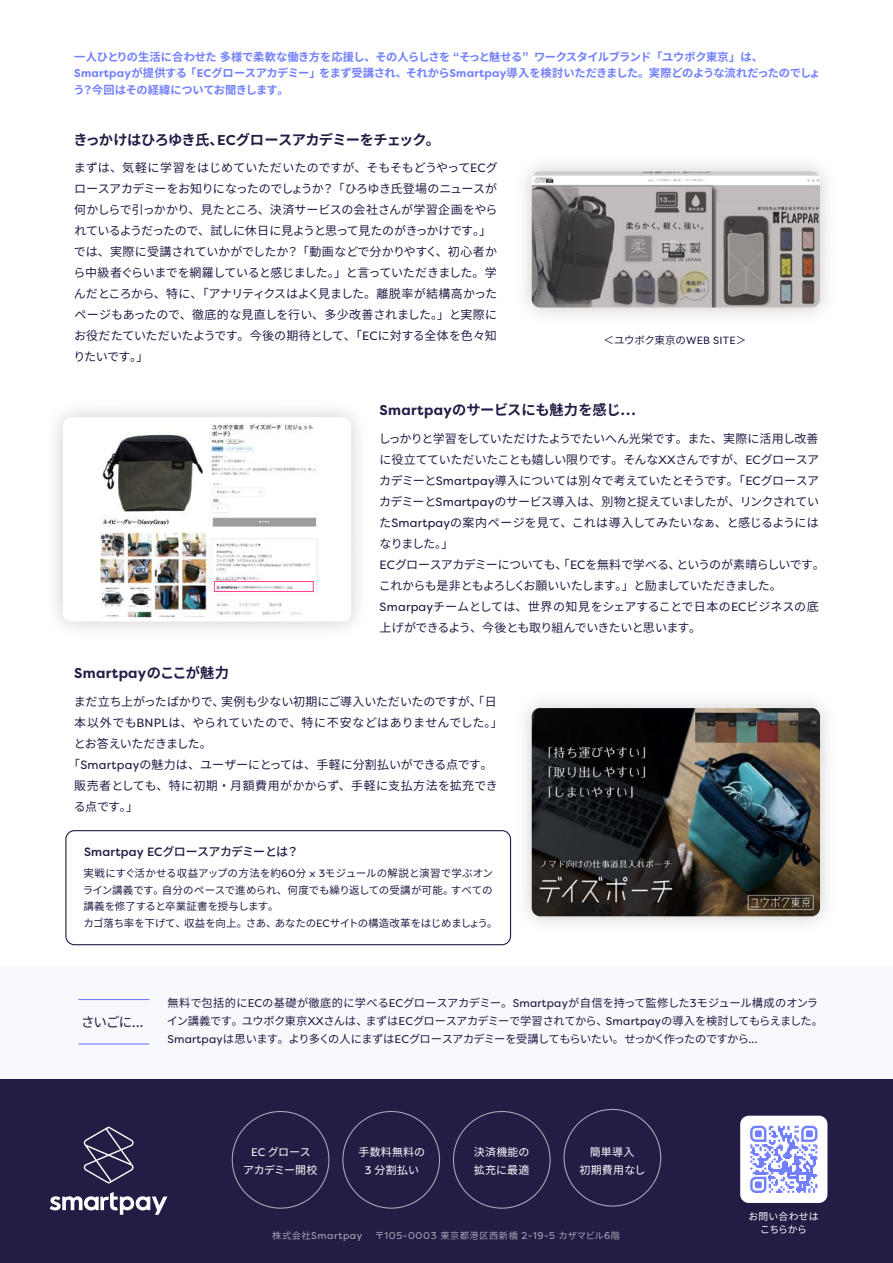
<style>
.page{position:relative;width:893px;height:1263px;background:#fff}
.page>*{position:absolute;margin:0;border:0;box-sizing:border-box;transform-origin:0 0}
.t1{font:700 14.25px "Noto Sans JP";letter-spacing:-.05em;color:#231c45}
.t2{font:700 14.25px "Noto Sans JP";letter-spacing:-.01em;color:#231c45}
.t3{font:700 14.25px "Filson Pro";letter-spacing:.02em;color:#231c45}
.t4{font:13.5px "Noto Sans JP";color:#231c45}
.t5{font:12px/21px "Noto Sans JP";letter-spacing:-.025em;color:#231c45}
.t6{font:12px "Noto Sans JP";letter-spacing:.02em;color:#231c45}
.t7{font:12px "Noto Sans JP";letter-spacing:.03em;color:#231c45}
.t8{font:500 12px "Noto Sans JP";letter-spacing:-.065em;color:#231c45}
.t9{font:12px "Noto Sans JP";letter-spacing:-.05em;color:#231c45}
.t10{font:11.25px/18px "Noto Sans JP";letter-spacing:-.035em;color:#231c45}
.t11{font:700 11.25px/16.5px "Noto Sans JP";letter-spacing:-.03em;color:#7280ff}
.t12{font:10.95px/17.5px "Noto Sans JP";letter-spacing:.02em;color:#fff;text-align:center}
.t13{font:10.95px/17.5px "Noto Sans JP";letter-spacing:-.04em;color:#fff;text-align:center}
.t14{font:10.5px/16.5px "Noto Sans JP";letter-spacing:-.01em;color:#231c45}
.t15{font:10.5px "Noto Sans JP";letter-spacing:-.035em;color:#231c45}
.t16{font:9.9px/13.2px "Noto Sans JP";letter-spacing:.005em;color:#fff;text-align:center}
.t17{font:9.75px "Filson Pro";letter-spacing:.06em;color:#fff}
.s1{font-family:"Filson Pro"}
.s2{font-family:"Noto Sans JP"}
.s3{font-family:"Noto Sans JP";font-size:9.15px}
</style>
<div class="page">
<div style="left:0;top:1079px;width:893px;height:183px;background:#231c45"></div>
<div style="left:0;top:965px;width:893px;height:114px;background:#f8f9fc"></div>
<img style="left:525px;top:164px;width:302px;height:151px">
<div style="left:740px;top:1116px;width:87px;height:87px;background:#fff;border-radius:9px"></div>
<hr style="left:78px;top:999px;width:71px;height:1px;background:#7280ff">
<hr style="left:78px;top:1043px;width:71px;height:1px;background:#7280ff">
<svg style="left:84px;top:1127px;width:50px;height:56px"></svg>
<svg style="left:50px;top:1192px;width:117px;height:23px"></svg>
<img style="left:532px;top:171px;width:288px;height:137px">
<img style="left:506px;top:701px;width:321px;height:241px">
<img style="left:532px;top:708px;width:288px;height:208px">
<img style="left:98px;top:423px;width:220px;height:194px">
<div style="left:214px;top:581px;width:99px;height:11px;border:1px solid #ff3f8f"></div>
<div style="left:65px;top:830px;width:446px;height:115px;border:1px solid #231c45;border-radius:9px"></div>
<svg style="left:750px;top:1126px;width:67px;height:67px"></svg>
<p class="t11" style="left:73px;top:48px;width:748px">一人ひとりの生活に合わせた多様で柔軟な働き方を応援し、その人らしさを “そっと魅せる” ワークスタイルブランド「ユウボク東京」は、<br><span class="s1">Smartpay</span>が提供する「<span class="s1">EC</span>グロースアカデミー」をまず受講され、それから<span class="s1">Smartpay</span>導入を検討いただきました。実際どのような流れだったのでしょう？今回はその経緯についてお聞きします。</p>
<p class="t1" style="left:73px;top:131px;width:368px">きっかけはひろゆき氏、<span class="s1">EC</span>グロースアカデミーをチェック。</p>
<p class="t5" style="left:73px;top:158px;width:426px">まずは、気軽に学習をはじめていただいたのですが、そもそもどうやって<span class="s1">EC</span>グロースアカデミーをお知りになったのでしょうか？「ひろゆき氏登場のニュースが何かしらで引っかかり、見たところ、決済サービスの会社さんが学習企画をやられているようだったので、試しに休日に見ようと思って見たのがきっかけです。」では、実際に受講されていかがでしたか？「動画などで分かりやすく、初心者から中級者ぐらいまでを網羅していると感じました。」と言っていただきました。学んだところから、特に、「アナリティクスはよく見ました。離脱率が結構高かったページもあったので、徹底的な見直しを行い、多少改善されました。」と実際にお役だたていただいたようです。今後の期待として、「<span class="s1">EC</span>に対する全体を色々知りたいです。」</p>
<p class="t15" style="left:603px;top:334px;width:144px">＜ユウボク東京の<span class="s1">WEB SITE</span>＞</p>
<p class="t2" style="left:380px;top:401px;width:258px"><span class="s1">Smartpay</span>のサービスにも魅力を感じ…</p>
<p class="t5" style="left:379px;top:428px;width:448px">しっかりと学習をしていただけたようでたいへん光栄です。また、実際に活用し改善に役立てていただいたことも嬉しい限りです。そんな<span class="s1">XX</span>さんですが、<span class="s1">EC</span>グロースアカデミーと<span class="s1">Smartpay</span>導入については別々で考えていたとそうです。「<span class="s1">EC</span>グロースアカデミーと<span class="s1">Smartpay</span>のサービス導入は、別物と捉えていましたが、リンクされていた<span class="s1">Smartpay</span>の案内ページを見て、これは導入してみたいなぁ、と感じるようにはなりました。」<br><span class="s1">EC</span>グロースアカデミーについても、「<span class="s1">EC</span>を無料で学べる、というのが素晴らしいです。これからも是非ともよろしくお願いいたします。」と励ましていただきました。<span class="s1">Smarpay</span>チームとしては、世界の知見をシェアすることで日本の<span class="s1">EC</span>ビジネスの底上げができるよう、今後とも取り組んでいきたいと思います。</p>
<p class="t3" style="left:74px;top:664px;width:156px">Smartpay<span class="s2">のここが魅力</span></p>
<p class="t5" style="left:74px;top:691px;width:424px">まだ立ち上がったばかりで、実例も少ない初期にご導入いただいたのですが、「日</p>
<p class="t6" style="left:74px;top:716px;width:430px">本以外でも<span class="s1">BNPL</span>は、やられていたので、特に不安などはありませんでした。」</p>
<p class="t9" style="left:74px;top:737px;width:140px">とお答えいただきました。</p>
<p class="t5" style="left:68px;top:754px;width:426px">「<span class="s1">Smartpay</span>の魅力は、ユーザーにとっては、手軽に分割払いができる点です。</p>
<p class="t7" style="left:74px;top:779px;width:425px">販売者としても、特に初期・月額費用がかからず、手軽に支払方法を拡充でき</p>
<p class="t5" style="left:74px;top:796px;width:66px">る点です。」</p>
<p class="t8" style="left:84px;top:845px;width:216px"><span class="s1">Smartpay EC</span>グロースアカデミーとは？</p>
<p class="t14" style="left:83px;top:865px;width:416px">実戦にすぐ活かせる収益アップの方法を約<span class="s1">60</span>分 <span class="s1">x 3</span>モジュールの解説と演習で学ぶオンライン講義です。自分のペースで進められ、何度でも繰り返しての受講が可能。すべての講義を修了すると卒業証書を授与します。<br>カゴ落ち率を下げて、収益を向上。さあ、あなたの<span class="s1">EC</span>サイトの構造改革をはじめましょう。</p>
<p class="t4" style="left:81px;top:1014px;width:64px">さいごに<span class="s1">...</span></p>
<p class="t10" style="left:167px;top:994px;width:658px">無料で包括的に<span class="s1">EC</span>の基礎が徹底的に学べる<span class="s1">EC</span>グロースアカデミー。<span class="s1">Smartpay</span>が自信を持って監修した<span class="s1">3</span>モジュール構成のオンライン講義です。ユウボク東京<span class="s1">XX</span>さんは、まずは<span class="s1">EC</span>グロースアカデミーで学習されてから、<span class="s1">Smartpay</span>の導入を検討してもらえました。<br><span class="s1">Smartpay</span>は思います。より多くの人にまずは<span class="s1">EC</span>グロースアカデミーを受講してもらいたい。せっかく作ったのですから<span class="s1">...</span></p>
<p class="t13" style="left:243px;top:1144px;width:76px"><span class="s1">EC</span> グロース<br>アカデミー開校</p>
<p class="t12" style="left:358px;top:1144px;width:68px">手数料無料の<br><span class="s1">3</span> 分割払い</p>
<p class="t12" style="left:579px;top:1144px;width:67px">簡単導入<br>初期費用なし</p>
<p class="t12" style="left:474px;top:1144px;width:57px;text-align:left">決済機能の拡充に最適</p>
<p class="t17" style="left:272px;top:1229px;width:91px"><span class="s3">株式会社</span>Smartpay</p>
<p class="t17" style="left:375px;top:1229px;width:247px"><span class="s2">〒</span>105-0003 <span class="s3">東京都港区西新橋</span> 2-19-5 <span class="s3">カザマビル</span>6<span class="s3">階</span></p>
<p class="t16" style="left:748px;top:1210px;width:72px">お問い合わせはこちらから</p>
</div>
